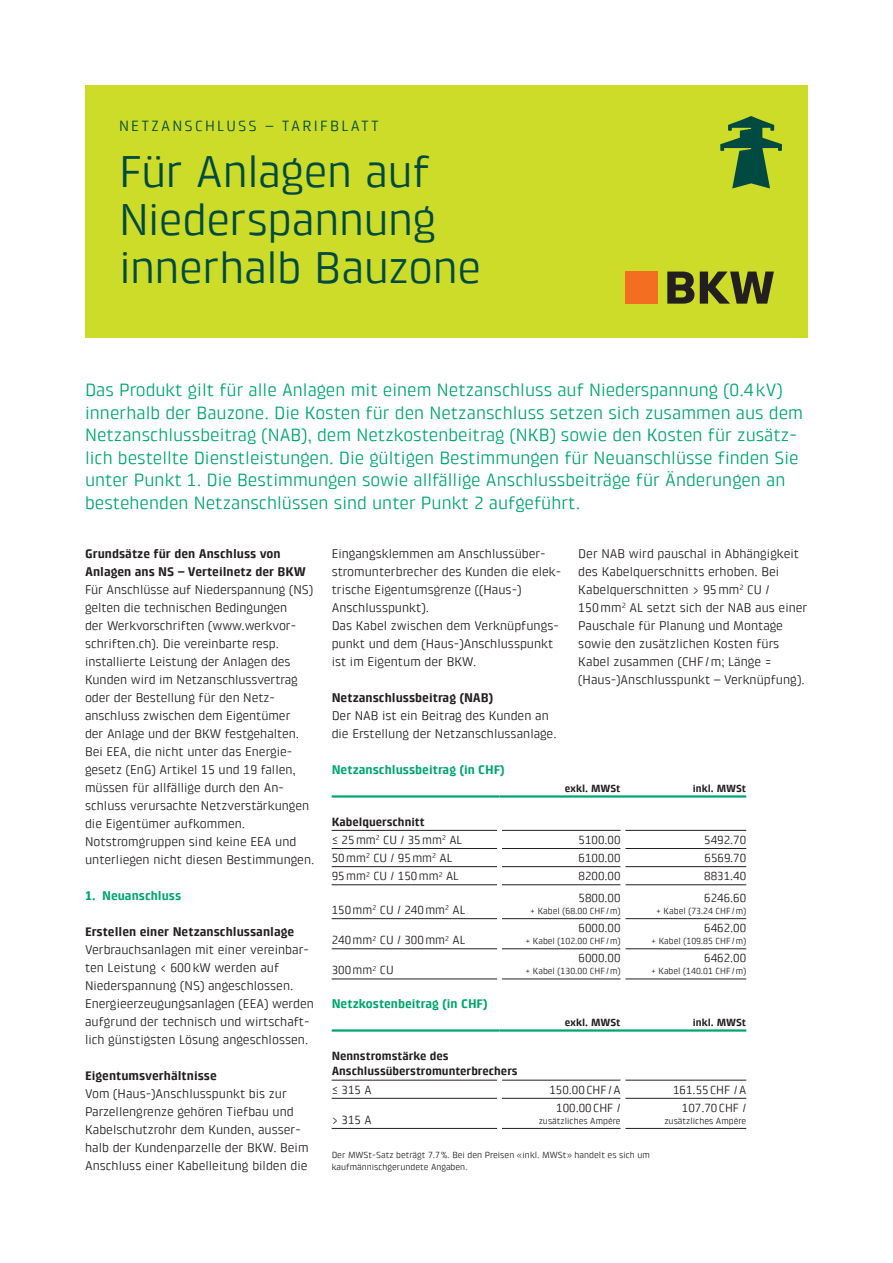
<style>
.page{position:relative;width:893px;height:1263px;background:#fff}
.page>*{position:absolute;margin:0;border:0;box-sizing:border-box;transform-origin:0 0}
.BKW_Headline_35_37pt{font:45px/48px "Klint Pro";letter-spacing:-.015em;color:#004a41}
.BKW_Intro_12_15pt_Re{font:18px/22.5px "Klint Pro";color:#00a66e}
.BKW_Cover_Rubrik_10{font:15px "Klint Pro";letter-spacing:.15em;color:#004a41}
.BKW_Subheadline_2_8{font:12.75px/18px "Klint Pro";color:#231f20}
.BKW_Subheadline_3_8{font:700 12.75px/18px "Klint Pro";color:#231f20}
.BKW_Subheadline_2_8-2{font:700 12.75px "Klint Pro";color:#00a66e}
.BKW_Table_8_10_5pt_T{font:12px "Klint Pro";color:#231f20}
.BKW_Table_8_10_5pt_R{font:12px "Klint Pro";color:#231f20}
.BKW_Table_8_10_5pt_B{font:700 12px "Klint Pro";color:#231f20}
.BKW_Table_Head_7_9pt{font:700 10.5px "Klint Pro";color:#231f20}
.BKW_Printnumber_6_8p{font:9px "Klint Pro";color:#231f20}
</style>
<div class="page">
<div style="left:85px;top:85px;width:723px;height:253px;background:#cddc28"></div>
<img style="left:720px;top:116px;width:62px;height:73px">
<hr style="left:332px;top:830px;width:165px;height:1px;background:#231f20">
<hr style="left:502px;top:848px;width:119px;height:1px;background:#231f20">
<hr style="left:625px;top:848px;width:121px;height:1px;background:#231f20">
<hr style="left:332px;top:866px;width:165px;height:1px;background:#231f20">
<hr style="left:502px;top:866px;width:119px;height:1px;background:#231f20">
<hr style="left:625px;top:866px;width:121px;height:1px;background:#231f20">
<hr style="left:332px;top:848px;width:165px;height:1px;background:#231f20">
<hr style="left:502px;top:830px;width:119px;height:1px;background:#231f20">
<hr style="left:625px;top:830px;width:121px;height:1px;background:#231f20">
<hr style="left:332px;top:795px;width:168px;height:3px;background:#00a66e">
<hr style="left:500px;top:795px;width:123px;height:3px;background:#00a66e">
<hr style="left:623px;top:795px;width:123px;height:3px;background:#00a66e">
<hr style="left:332px;top:884px;width:165px;height:1px;background:#231f20">
<hr style="left:502px;top:884px;width:119px;height:1px;background:#231f20">
<hr style="left:625px;top:884px;width:121px;height:1px;background:#231f20">
<hr style="left:332px;top:918px;width:165px;height:1px;background:#231f20">
<hr style="left:502px;top:918px;width:119px;height:1px;background:#231f20">
<hr style="left:625px;top:918px;width:121px;height:1px;background:#231f20">
<hr style="left:332px;top:948px;width:165px;height:1px;background:#231f20">
<hr style="left:502px;top:948px;width:119px;height:1px;background:#231f20">
<hr style="left:625px;top:948px;width:121px;height:1px;background:#231f20">
<hr style="left:332px;top:979px;width:165px;height:1px;background:#231f20">
<hr style="left:502px;top:979px;width:119px;height:1px;background:#231f20">
<hr style="left:625px;top:979px;width:121px;height:1px;background:#231f20">
<hr style="left:332px;top:1080px;width:165px;height:1px;background:#231f20">
<hr style="left:502px;top:1098px;width:119px;height:1px;background:#231f20">
<hr style="left:625px;top:1098px;width:121px;height:1px;background:#231f20">
<hr style="left:332px;top:1128px;width:165px;height:1px;background:#231f20">
<hr style="left:502px;top:1128px;width:119px;height:1px;background:#231f20">
<hr style="left:625px;top:1128px;width:121px;height:1px;background:#231f20">
<hr style="left:332px;top:1098px;width:165px;height:1px;background:#231f20">
<hr style="left:502px;top:1080px;width:119px;height:1px;background:#231f20">
<hr style="left:625px;top:1080px;width:121px;height:1px;background:#231f20">
<hr style="left:332px;top:1029px;width:168px;height:3px;background:#00a66e">
<hr style="left:500px;top:1029px;width:123px;height:3px;background:#00a66e">
<hr style="left:623px;top:1029px;width:123px;height:3px;background:#00a66e">
<svg style="left:667px;top:272px;width:27px;height:32px"></svg>
<svg style="left:700px;top:272px;width:74px;height:32px"></svg>
<div style="left:625px;top:272px;width:32px;height:32px;background:#f36e21"></div>
<p class="BKW_Cover_Rubrik_10" style="left:119px;top:117px;width:261px">NETZANSCHLUSS – TARIFBLATT</p>
<p class="BKW_Headline_35_37pt" style="left:119px;top:148px;width:364px">Für Anlagen auf<br>Niederspannung innerhalb Bauzone</p>
<p class="BKW_Intro_12_15pt_Re" style="left:85px;top:379px;width:720px">Das Produkt gilt für alle Anlagen mit einem Netzanschluss auf Niederspannung (0.4kV) innerhalb der Bauzone. Die Kosten für den Netzanschluss setzen sich zusammen aus dem Netzanschlussbeitrag (NAB), dem Netzkostenbeitrag (NKB) sowie den Kosten für zusätz&shy;lich bestellte Dienstleistungen. Die gültigen Bestimmungen für Neuanschlüsse finden Sie unter Punkt 1. Die Bestimmungen sowie allfällige Anschlussbeiträge für Änderungen an bestehenden Netzanschlüssen sind unter Punkt 2 aufgeführt.</p>
<p class="BKW_Subheadline_3_8" style="left:85px;top:545px;width:222px">Grundsätze für den Anschluss von<br>Anlagen ans NS – Verteilnetz der BKW</p>
<p class="BKW_Subheadline_2_8" style="left:85px;top:581px;width:231px">Für Anschlüsse auf Niederspannung (NS) gelten die technischen Bedingungen<br>der Werkvorschriften (www.werkvor&shy;schriften.ch). Die vereinbarte resp. installierte Leistung der Anlagen des Kunden wird im Netzanschlussvertrag oder der Bestellung für den Netz&shy;anschluss zwischen dem Eigentümer<br>der Anlage und der BKW festgehalten.<br>Bei EEA, die nicht unter das Energie&shy;gesetz (EnG) Artikel 15 und 19 fallen, müssen für allfällige durch den An&shy;schluss verursachte Netzverstärkungen die Eigentümer aufkommen.<br>Notstromgruppen sind keine EEA und unterliegen nicht diesen Bestimmungen.</p>
<p class="BKW_Subheadline_2_8-2" style="left:85px;top:888px;width:98px">1. Neuanschluss</p>
<p class="BKW_Subheadline_3_8" style="left:85px;top:923px;width:211px">Erstellen einer Netzanschlussanlage</p>
<p class="BKW_Subheadline_2_8" style="left:85px;top:941px;width:231px">Verbrauchsanlagen mit einer vereinbar&shy;ten Leistung &lt; 600kW werden auf Niederspannung (NS) angeschlossen.<br>Energieerzeugungsanlagen (EEA) werden aufgrund der technisch und wirtschaft&shy;lich günstigsten Lösung angeschlossen.</p>
<p class="BKW_Subheadline_3_8" style="left:85px;top:1067px;width:133px">Eigentumsverhältnisse</p>
<p class="BKW_Subheadline_2_8" style="left:85px;top:1085px;width:225px">Vom (Haus-)Anschlusspunkt bis zur Parzellengrenze gehören Tiefbau und Kabelschutzrohr dem Kunden, ausser&shy;halb der Kundenparzelle der BKW. Beim Anschluss einer Kabelleitung bilden die</p>
<p class="BKW_Subheadline_2_8" style="left:332px;top:545px;width:231px">Eingangsklemmen am Anschlussüber&shy;stromunterbrecher des Kunden die elek&shy;trische Eigentumsgrenze ((Haus-)<br>Anschlusspunkt).<br>Das Kabel zwischen dem Verknüpfungs&shy;punkt und dem (Haus-)Anschlusspunkt ist im Eigentum der BKW.</p>
<p class="BKW_Subheadline_3_8" style="left:332px;top:689px;width:163px">Netzanschlussbeitrag (NAB)</p>
<p class="BKW_Subheadline_2_8" style="left:332px;top:707px;width:226px">Der NAB ist ein Beitrag des Kunden an die Erstellung der Netzanschlussanlage.</p>
<p class="BKW_Subheadline_2_8-2" style="left:332px;top:762px;width:174px">Netzanschlussbeitrag (in CHF)</p>
<p class="BKW_Subheadline_2_8" style="left:578px;top:545px;width:231px">Der NAB wird pauschal in Abhängigkeit des Kabelquerschnitts erhoben. Bei Kabelquerschnitten &gt; 95mm<sup>2</sup> CU / 150mm<sup>2</sup> AL setzt sich der NAB aus einer Pauschale für Planung und Montage sowie den zusätzlichen Kosten fürs Kabel zusammen (CHF/m; Länge = (Haus-)Anschlusspunkt – Verknüpfung).</p>
<p class="BKW_Table_Head_7_9pt" style="left:565px;top:782px;width:57px">exkl. MWSt</p>
<p class="BKW_Table_Head_7_9pt" style="left:693px;top:782px;width:55px">inkl. MWSt</p>
<p class="BKW_Table_8_10_5pt_B" style="left:332px;top:815px;width:95px">Kabelquerschnitt</p>
<p class="BKW_Table_8_10_5pt_R" style="left:332px;top:833px;width:132px">≤ 25mm<sup>2</sup> CU / 35mm<sup>2</sup> AL</p>
<p class="BKW_Table_8_10_5pt_T" style="left:579px;top:833px;width:44px">5100.00</p>
<p class="BKW_Table_8_10_5pt_T" style="left:704px;top:833px;width:44px">5492.70</p>
<p class="BKW_Table_8_10_5pt_R" style="left:332px;top:851px;width:122px">50mm<sup>2</sup> CU / 95mm<sup>2</sup> AL</p>
<p class="BKW_Table_8_10_5pt_T" style="left:579px;top:851px;width:44px">6100.00</p>
<p class="BKW_Table_8_10_5pt_T" style="left:705px;top:851px;width:43px">6569.70</p>
<p class="BKW_Table_8_10_5pt_R" style="left:332px;top:869px;width:129px">95mm<sup>2</sup> CU / 150mm<sup>2</sup> AL</p>
<p class="BKW_Table_8_10_5pt_T" style="left:579px;top:869px;width:44px">8200.00</p>
<p class="BKW_Table_8_10_5pt_T" style="left:704px;top:869px;width:44px">8831.40</p>
<p class="BKW_Table_8_10_5pt_R" style="left:332px;top:903px;width:135px">150mm<sup>2</sup> CU / 240mm<sup>2</sup> AL</p>
<p class="BKW_Table_8_10_5pt_T" style="left:579px;top:891px;width:44px">5800.00</p>
<p class="BKW_Printnumber_6_8p" style="left:530px;top:906px;width:92px">+ Kabel (68.00 CHF/m)</p>
<p class="BKW_Table_8_10_5pt_T" style="left:704px;top:891px;width:44px">6246.60</p>
<p class="BKW_Printnumber_6_8p" style="left:656px;top:906px;width:92px">+ Kabel (73.24 CHF/m)</p>
<p class="BKW_Table_8_10_5pt_R" style="left:332px;top:933px;width:135px">240mm<sup>2</sup> CU / 300mm<sup>2</sup> AL</p>
<p class="BKW_Table_8_10_5pt_R" style="left:332px;top:963px;width:63px">300mm<sup>2</sup> CU</p>
<p class="BKW_Subheadline_2_8-2" style="left:332px;top:996px;width:157px">Netzkostenbeitrag (in CHF)</p>
<p class="BKW_Table_8_10_5pt_T" style="left:579px;top:921px;width:44px">6000.00</p>
<p class="BKW_Printnumber_6_8p" style="left:525px;top:936px;width:97px">+ Kabel (102.00 CHF/m)</p>
<p class="BKW_Table_8_10_5pt_T" style="left:579px;top:951px;width:44px">6000.00</p>
<p class="BKW_Printnumber_6_8p" style="left:525px;top:966px;width:97px">+ Kabel (130.00 CHF/m)</p>
<p class="BKW_Table_8_10_5pt_T" style="left:704px;top:921px;width:44px">6462.00</p>
<p class="BKW_Printnumber_6_8p" style="left:651px;top:936px;width:96px">+ Kabel (109.85 CHF/m)</p>
<p class="BKW_Table_8_10_5pt_T" style="left:704px;top:951px;width:44px">6462.00</p>
<p class="BKW_Printnumber_6_8p" style="left:651px;top:966px;width:97px">+ Kabel (140.01 CHF/m)</p>
<p class="BKW_Table_Head_7_9pt" style="left:565px;top:1016px;width:57px">exkl. MWSt</p>
<p class="BKW_Table_Head_7_9pt" style="left:693px;top:1016px;width:55px">inkl. MWSt</p>
<p class="BKW_Table_8_10_5pt_B" style="left:332px;top:1049px;width:118px">Nennstromstärke des</p>
<p class="BKW_Table_8_10_5pt_B" style="left:332px;top:1064px;width:188px">Anschlussüberstromunterbrechers</p>
<p class="BKW_Table_8_10_5pt_R" style="left:332px;top:1083px;width:41px">≤ 315 A</p>
<p class="BKW_Table_8_10_5pt_T" style="left:549px;top:1083px;width:73px">150.00CHF/A</p>
<p class="BKW_Table_8_10_5pt_T" style="left:673px;top:1083px;width:75px">161.55CHF /A</p>
<p class="BKW_Table_8_10_5pt_R" style="left:332px;top:1113px;width:42px">&gt; 315 A</p>
<p class="BKW_Table_8_10_5pt_T" style="left:682px;top:1101px;width:66px">107.70CHF /</p>
<p class="BKW_Printnumber_6_8p" style="left:664px;top:1115px;width:83px">zusätzliches Ampère</p>
<p class="BKW_Table_8_10_5pt_T" style="left:556px;top:1101px;width:66px">100.00CHF /</p>
<p class="BKW_Printnumber_6_8p" style="left:539px;top:1115px;width:83px">zusätzliches Ampère</p>
<p class="BKW_Printnumber_6_8p" style="left:332px;top:1150px;width:320px">Der MWSt-Satz beträgt 7.7%. Bei den Preisen «inkl. MWSt» handelt es sich um</p>
<p class="BKW_Printnumber_6_8p" style="left:332px;top:1162px;width:137px">kaufmännischgerundete Angaben.</p>
</div>
